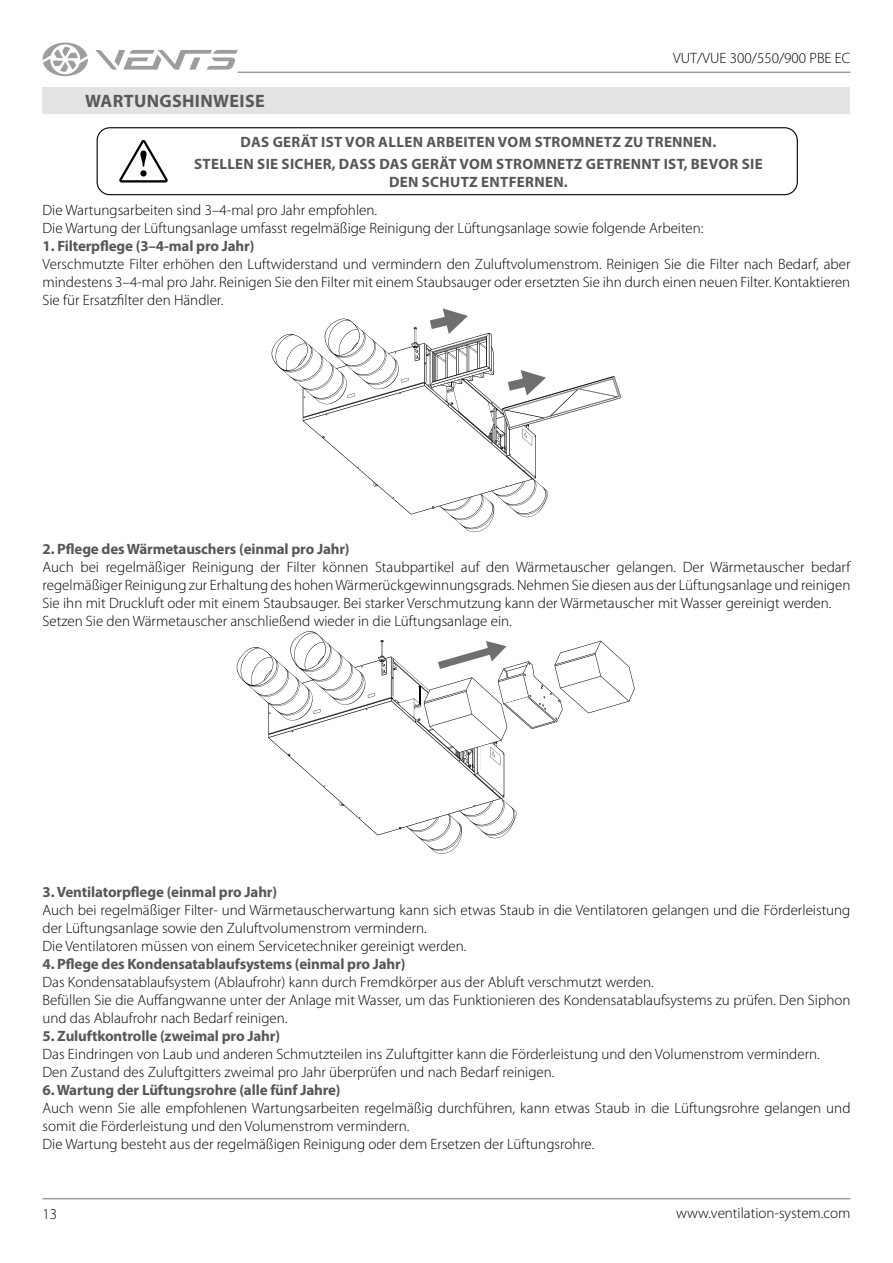
<style>
.page{position:relative;width:893px;height:1263px;background:#fff}
.page>*{position:absolute;margin:0;border:0;box-sizing:border-box;transform-origin:0 0}
.t1{font:700 18px "Myriad Pro";letter-spacing:.02em;color:#59595c}
.t2{font:300 15px/18px "Myriad Pro";color:#000}
.t3{font:700 15px "Myriad Pro";letter-spacing:-.01em;color:#575756}
.t4{font:700 15px/22.2px "Myriad Pro";letter-spacing:.02em;color:#575756;text-align:center}
</style>
<div class="page">
<hr style="left:43px;top:1198px;width:807px;height:1px;background:#9d9d9c">
<hr style="left:238px;top:72px;width:612px;height:1px;background:#9d9d9c">
<svg style="left:95px;top:50px;width:143px;height:20px"></svg>
<svg style="left:43px;top:43px;width:45px;height:33px"></svg>
<svg style="left:272px;top:319px;width:264px;height:213px"></svg>
<svg style="left:303px;top:333px;width:318px;height:181px"></svg>
<svg style="left:579px;top:389px;width:38px;height:8px"></svg>
<svg style="left:510px;top:427px;width:26px;height:32px"></svg>
<svg style="left:420px;top:308px;width:48px;height:27px"></svg>
<svg style="left:491px;top:370px;width:55px;height:37px"></svg>
<svg style="left:237px;top:631px;width:267px;height:223px"></svg>
<svg style="left:268px;top:641px;width:367px;height:194px"></svg>
<div style="left:43px;top:87px;width:807px;height:27px;background:#e3e3e3"></div>
<div style="left:97px;top:127px;width:701px;height:68px;border:1px solid #000;border-radius:13px"></div>
<svg style="left:119px;top:140px;width:49px;height:42px"></svg>
<p class="t2" style="left:673px;top:49px;width:179px">VUT/VUE 300/550/900 PBE EC</p>
<p class="t1" style="left:85px;top:89px;width:181px">WARTUNGSHINWEISE</p>
<p class="t4" style="left:194px;top:130px;width:570px">DAS GERÄT IST VOR ALLEN ARBEITEN VOM STROMNETZ ZU TRENNEN.<br>STELLEN SIE SICHER, DASS DAS GERÄT VOM STROMNETZ GETRENNT IST, BEVOR SIE</p>
<p class="t4" style="left:389px;top:170px;width:180px">DEN SCHUTZ ENTFERNEN.</p>
<p class="t2" style="left:43px;top:202px;width:662px">Die Wartungsarbeiten sind 3–4-mal pro Jahr empfohlen.<br>Die Wartung der Lüftungsanlage umfasst regelmäßige Reinigung der Lüftungsanlage sowie folgende Arbeiten:</p>
<p class="t3" style="left:43px;top:237px;width:213px">1. Filterpflege (3–4-mal pro Jahr)</p>
<p class="t2" style="left:43px;top:256px;width:809px;text-align:justify">Verschmutzte Filter erhöhen den Luftwiderstand und vermindern den Zuluftvolumenstrom. Reinigen Sie die Filter nach Bedarf, aber mindestens 3–4-mal pro Jahr. Reinigen Sie den Filter mit einem Staubsauger oder ersetzten Sie ihn durch einen neuen Filter. Kontaktieren Sie für Ersatzfilter den Händler.</p>
<p class="t3" style="left:43px;top:539px;width:309px">2. Pflege des Wärmetauschers (einmal pro Jahr)</p>
<p class="t2" style="left:43px;top:559px;width:809px">Auch bei regelmäßiger Reinigung der Filter können Staubpartikel auf den Wärmetauscher gelangen. Der Wärmetauscher bedarf regelmäßiger Reinigung zur Erhaltung des hohen Wärmerückgewinnungsgrads. Nehmen Sie diesen aus der Lüftungsanlage und reinigen Sie ihn mit Druckluft oder mit einem Staubsauger. Bei starker Verschmutzung kann der Wärmetauscher mit Wasser gereinigt werden.<br>Setzen Sie den Wärmetauscher anschließend wieder in die Lüftungsanlage ein.</p>
<p class="t3" style="left:43px;top:882px;width:236px">3. Ventilatorpflege (einmal pro Jahr)</p>
<p class="t2" style="left:43px;top:901px;width:809px">Auch bei regelmäßiger Filter- und Wärmetauscherwartung kann sich etwas Staub in die Ventilatoren gelangen und die Förderleistung der Lüftungsanlage sowie den Zuluftvolumenstrom vermindern.<br>Die Ventilatoren müssen von einem Servicetechniker gereinigt werden.</p>
<p class="t3" style="left:43px;top:954px;width:364px">4. Pflege des Kondensatablaufsystems (einmal pro Jahr)</p>
<p class="t2" style="left:43px;top:973px;width:809px">Das Kondensatablaufsystem (Ablaufrohr) kann durch Fremdkörper aus der Abluft verschmutzt werden.<br>Befüllen Sie die Auffangwanne unter der Anlage mit Wasser, um das Funktionieren des Kondensatablaufsystems zu prüfen. Den Siphon und das Ablaufrohr nach Bedarf reinigen.</p>
<p class="t3" style="left:43px;top:1026px;width:239px">5. Zuluftkontrolle (zweimal pro Jahr)</p>
<p class="t2" style="left:43px;top:1045px;width:779px">Das Eindringen von Laub und anderen Schmutzteilen ins Zuluftgitter kann die Förderleistung und den Volumenstrom vermindern.<br>Den Zustand des Zuluftgitters zweimal pro Jahr überprüfen und nach Bedarf reinigen.</p>
<p class="t3" style="left:43px;top:1080px;width:300px">6. Wartung der Lüftungsrohre (alle fünf Jahre)</p>
<p class="t2" style="left:43px;top:1099px;width:809px">Auch wenn Sie alle empfohlenen Wartungsarbeiten regelmäßig durchführen, kann etwas Staub in die Lüftungsrohre gelangen und somit die Förderleistung und den Volumenstrom vermindern.<br>Die Wartung besteht aus der regelmäßigen Reinigung oder dem Ersetzen der Lüftungsrohre.</p>
<p class="t2" style="left:43px;top:1205px;width:16px">13</p>
<p class="t2" style="left:676px;top:1204px;width:176px">www.ventilation-system.com</p>
</div>
